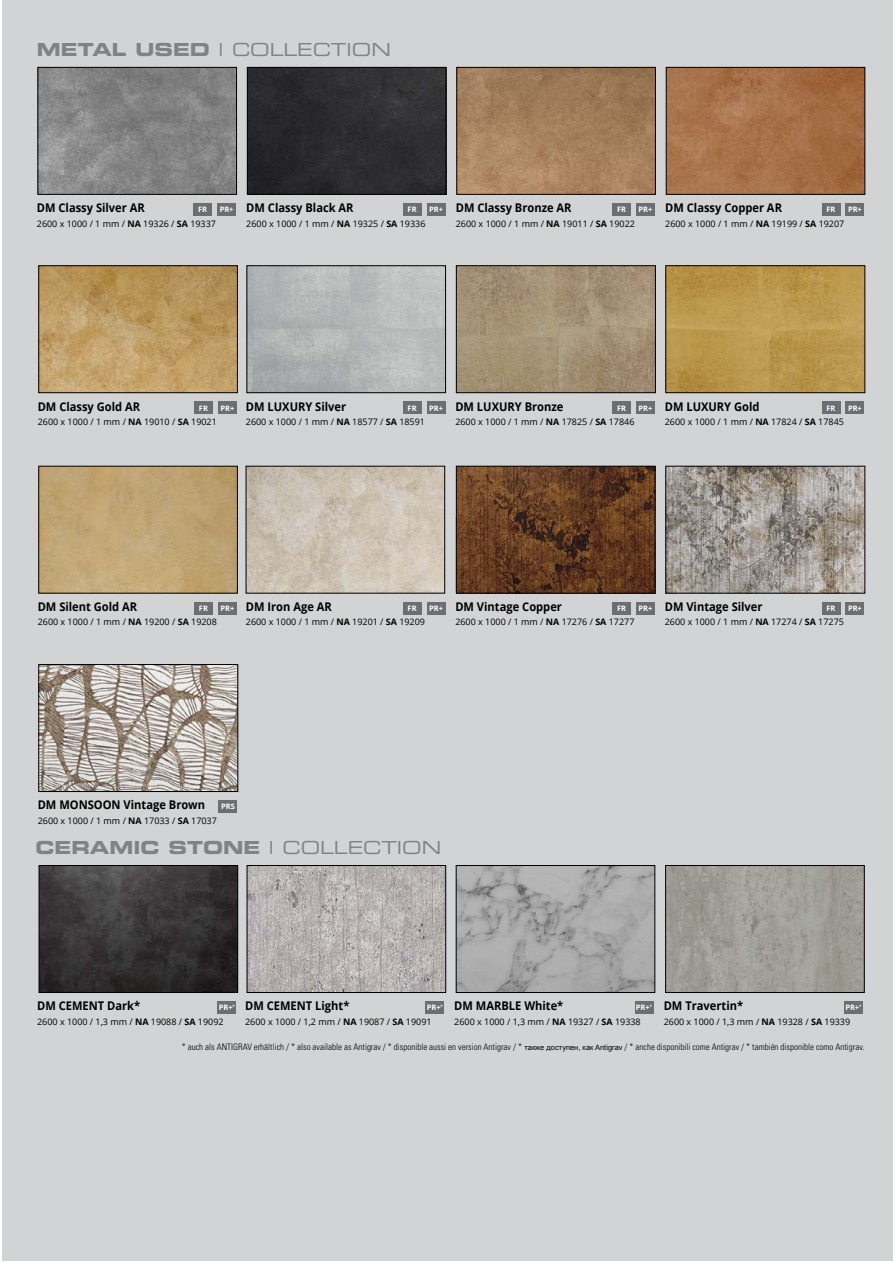
<style>
.page{position:relative;width:893px;height:1263px;background:#fff}
.page>*{position:absolute;margin:0;border:0;box-sizing:border-box;transform-origin:0 0}
.t1{font:18px "Eurostile Bold Extended Two";color:#808285}
.t2{font:18px "Eurostile Extended Two";color:#808285}
.t3{font:700 12px "Open Sans";color:#000;scale:.93 1}
.t4{font:9px "Open Sans";color:#000}
.t5{font:300 condensed 9px "Univers";color:#000}
.t6{font:700 7.5px "Open Sans";color:#fff}
.s1{font-family:"Eurostile Bold Extended Two"}
.s2{font-weight:700}
.s3{font-family:"Eurostile Extended Two"}
.s4{font-family:"Arial";font-weight:400;font-stretch:normal;font-size:7.5px}
</style>
<div class="page">
<div style="left:3px;top:0;width:890px;height:1260px;background:#d1d3d4"></div>
<div style="left:403px;top:203px;width:18px;height:12px;background:#6d6e71"></div>
<div style="left:427px;top:203px;width:18px;height:12px;background:#6d6e71"></div>
<div style="left:822px;top:203px;width:18px;height:12px;background:#6d6e71"></div>
<div style="left:846px;top:203px;width:18px;height:12px;background:#6d6e71"></div>
<div style="left:612px;top:203px;width:19px;height:12px;background:#6d6e71"></div>
<div style="left:636px;top:203px;width:19px;height:12px;background:#6d6e71"></div>
<div style="left:193px;top:203px;width:19px;height:12px;background:#6d6e71"></div>
<div style="left:217px;top:203px;width:19px;height:12px;background:#6d6e71"></div>
<div style="left:194px;top:602px;width:19px;height:12px;background:#6d6e71"></div>
<div style="left:218px;top:602px;width:19px;height:12px;background:#6d6e71"></div>
<div style="left:194px;top:401px;width:19px;height:13px;background:#6d6e71"></div>
<div style="left:218px;top:401px;width:19px;height:13px;background:#6d6e71"></div>
<div style="left:822px;top:401px;width:18px;height:13px;background:#6d6e71"></div>
<div style="left:846px;top:401px;width:18px;height:13px;background:#6d6e71"></div>
<div style="left:403px;top:401px;width:18px;height:13px;background:#6d6e71"></div>
<div style="left:427px;top:401px;width:18px;height:13px;background:#6d6e71"></div>
<div style="left:612px;top:401px;width:19px;height:13px;background:#6d6e71"></div>
<div style="left:636px;top:401px;width:19px;height:13px;background:#6d6e71"></div>
<div style="left:403px;top:602px;width:18px;height:12px;background:#6d6e71"></div>
<div style="left:427px;top:602px;width:18px;height:12px;background:#6d6e71"></div>
<div style="left:612px;top:602px;width:19px;height:12px;background:#6d6e71"></div>
<div style="left:636px;top:602px;width:19px;height:12px;background:#6d6e71"></div>
<div style="left:822px;top:602px;width:18px;height:12px;background:#6d6e71"></div>
<div style="left:846px;top:602px;width:18px;height:12px;background:#6d6e71"></div>
<div style="left:426px;top:1001px;width:18px;height:12px;background:#6d6e71"></div>
<div style="left:218px;top:1001px;width:18px;height:12px;background:#6d6e71"></div>
<div style="left:635px;top:1001px;width:18px;height:12px;background:#6d6e71"></div>
<div style="left:844px;top:1001px;width:19px;height:12px;background:#6d6e71"></div>
<div style="left:219px;top:800px;width:18px;height:13px;background:#6d6e71"></div>
<img style="left:249px;top:867px;width:195px;height:124px">
<div style="left:247px;top:865px;width:199px;height:128px;border:1px solid #000"></div>
<img style="left:458px;top:867px;width:195px;height:124px">
<div style="left:456px;top:865px;width:199px;height:128px;border:1px solid #000"></div>
<img style="left:667px;top:867px;width:195px;height:124px">
<div style="left:665px;top:865px;width:199px;height:128px;border:1px solid #000"></div>
<img style="left:41px;top:867px;width:195px;height:124px">
<div style="left:39px;top:865px;width:199px;height:128px;border:1px solid #000"></div>
<img style="left:459px;top:69px;width:195px;height:123px">
<div style="left:457px;top:67px;width:199px;height:127px;border:1px solid #000"></div>
<img style="left:668px;top:69px;width:195px;height:123px">
<div style="left:666px;top:67px;width:199px;height:127px;border:1px solid #000"></div>
<img style="left:40px;top:69px;width:195px;height:123px">
<div style="left:38px;top:67px;width:199px;height:127px;border:1px solid #000"></div>
<img style="left:249px;top:69px;width:195px;height:123px">
<div style="left:247px;top:67px;width:199px;height:127px;border:1px solid #000"></div>
<img style="left:458px;top:268px;width:196px;height:123px">
<div style="left:456px;top:266px;width:200px;height:127px;border:1px solid #000"></div>
<img style="left:668px;top:268px;width:195px;height:123px">
<div style="left:666px;top:266px;width:199px;height:127px;border:1px solid #000"></div>
<img style="left:249px;top:268px;width:195px;height:123px">
<div style="left:247px;top:266px;width:199px;height:127px;border:1px solid #000"></div>
<div style="left:39px;top:466px;width:199px;height:127px;border:1px solid #000"></div>
<img style="left:668px;top:468px;width:195px;height:123px">
<img style="left:458px;top:468px;width:195px;height:123px">
<div style="left:456px;top:466px;width:199px;height:127px;border:1px solid #000"></div>
<img style="left:41px;top:666px;width:195px;height:124px">
<div style="left:39px;top:664px;width:199px;height:128px;border:1px solid #000"></div>
<img style="left:41px;top:268px;width:195px;height:123px">
<div style="left:39px;top:266px;width:199px;height:127px;border:1px solid #000"></div>
<img style="left:248px;top:468px;width:195px;height:123px">
<div style="left:246px;top:466px;width:199px;height:127px;border:1px solid #000"></div>
<h1 class="t2" style="left:37px;top:37px;width:355px"><span class="s1">METAL USED</span> l COLLECTION</h1>
<h2 class="t3" style="left:37px;top:199px;width:118px">DM Classy Silver AR</h2>
<p class="t4" style="left:37px;top:217px;width:181px">2600 x 1000 / 1 mm / <span class="s2">NA</span> 19326 / <span class="s2">SA</span> 19337</p>
<h2 class="t3" style="left:246px;top:199px;width:117px">DM Classy Black AR</h2>
<p class="t4" style="left:246px;top:217px;width:181px">2600 x 1000 / 1 mm / <span class="s2">NA</span> 19325 / <span class="s2">SA</span> 19336</p>
<h2 class="t3" style="left:456px;top:199px;width:126px">DM Classy Bronze AR</h2>
<p class="t4" style="left:456px;top:217px;width:181px">2600 x 1000 / 1 mm / <span class="s2">NA</span> 19011 / <span class="s2">SA</span> 19022</p>
<h2 class="t3" style="left:665px;top:199px;width:127px">DM Classy Copper AR</h2>
<p class="t4" style="left:665px;top:217px;width:181px">2600 x 1000 / 1 mm / <span class="s2">NA</span> 19199 / <span class="s2">SA</span> 19207</p>
<p class="t6" style="left:198px;top:204px;width:11px">FR</p>
<p class="t6" style="left:220px;top:204px;width:15px">PR+</p>
<p class="t6" style="left:408px;top:204px;width:11px">FR</p>
<p class="t6" style="left:429px;top:204px;width:15px">PR+</p>
<p class="t6" style="left:617px;top:204px;width:11px">FR</p>
<p class="t6" style="left:639px;top:204px;width:15px">PR+</p>
<p class="t6" style="left:826px;top:204px;width:11px">FR</p>
<p class="t6" style="left:848px;top:204px;width:15px">PR+</p>
<h2 class="t3" style="left:38px;top:398px;width:112px">DM Classy Gold AR</h2>
<p class="t4" style="left:38px;top:416px;width:181px">2600 x 1000 / 1 mm / <span class="s2">NA</span> 19010 / <span class="s2">SA</span> 19021</p>
<h2 class="t3" style="left:246px;top:398px;width:109px">DM LUXURY Silver</h2>
<p class="t4" style="left:246px;top:416px;width:181px">2600 x 1000 / 1 mm / <span class="s2">NA</span> 18577 / <span class="s2">SA</span> 18591</p>
<h2 class="t3" style="left:665px;top:398px;width:103px">DM LUXURY Gold</h2>
<p class="t4" style="left:665px;top:416px;width:181px">2600 x 1000 / 1 mm / <span class="s2">NA</span> 17824 / <span class="s2">SA</span> 17845</p>
<h2 class="t3" style="left:455px;top:398px;width:118px">DM LUXURY Bronze</h2>
<p class="t4" style="left:455px;top:416px;width:181px">2600 x 1000 / 1 mm / <span class="s2">NA</span> 17825 / <span class="s2">SA</span> 17846</p>
<p class="t6" style="left:199px;top:402px;width:11px">FR</p>
<p class="t6" style="left:221px;top:402px;width:15px">PR+</p>
<p class="t6" style="left:408px;top:402px;width:11px">FR</p>
<p class="t6" style="left:429px;top:402px;width:15px">PR+</p>
<p class="t6" style="left:617px;top:402px;width:11px">FR</p>
<p class="t6" style="left:639px;top:402px;width:15px">PR+</p>
<p class="t6" style="left:826px;top:402px;width:11px">FR</p>
<p class="t6" style="left:848px;top:402px;width:15px">PR+</p>
<h2 class="t3" style="left:38px;top:598px;width:108px">DM Silent Gold AR</h2>
<p class="t4" style="left:38px;top:616px;width:181px">2600 x 1000 / 1 mm / <span class="s2">NA</span> 19200 / <span class="s2">SA</span> 19208</p>
<p class="t6" style="left:199px;top:603px;width:11px">FR</p>
<p class="t6" style="left:221px;top:603px;width:15px">PR+</p>
<h2 class="t3" style="left:455px;top:598px;width:116px">DM Vintage Copper</h2>
<p class="t4" style="left:455px;top:616px;width:181px">2600 x 1000 / 1 mm / <span class="s2">NA</span> 17276 / <span class="s2">SA</span> 17277</p>
<h2 class="t3" style="left:665px;top:598px;width:107px">DM Vintage Silver</h2>
<p class="t4" style="left:665px;top:616px;width:181px">2600 x 1000 / 1 mm / <span class="s2">NA</span> 17274 / <span class="s2">SA</span> 17275</p>
<h2 class="t3" style="left:246px;top:598px;width:94px">DM Iron Age AR</h2>
<p class="t4" style="left:246px;top:616px;width:181px">2600 x 1000 / 1 mm / <span class="s2">NA</span> 19201 / <span class="s2">SA</span> 19209</p>
<p class="t6" style="left:408px;top:603px;width:11px">FR</p>
<p class="t6" style="left:429px;top:603px;width:15px">PR+</p>
<p class="t6" style="left:617px;top:603px;width:11px">FR</p>
<p class="t6" style="left:639px;top:603px;width:15px">PR+</p>
<p class="t6" style="left:826px;top:603px;width:11px">FR</p>
<p class="t6" style="left:848px;top:603px;width:15px">PR+</p>
<h2 class="t3" style="left:38px;top:797px;width:182px">DM MONSOON Vintage Brown</h2>
<p class="t4" style="left:38px;top:814px;width:181px">2600 x 1000 / 1 mm / <span class="s2">NA</span> 17033 / <span class="s2">SA</span> 17037</p>
<p class="t6" style="left:221px;top:801px;width:15px">PRS</p>
<h1 class="t1" style="left:35px;top:835px;width:407px">CERAMIC STONE <span class="s3">l COLLECTION</span></h1>
<h2 class="t3" style="left:37px;top:997px;width:112px">DM CEMENT Dark*</h2>
<p class="t4" style="left:37px;top:1015px;width:188px">2600 x 1000 / 1,3 mm / <span class="s2">NA</span> 19088 / <span class="s2">SA</span> 19092</p>
<h2 class="t3" style="left:245px;top:997px;width:114px">DM CEMENT Light*</h2>
<p class="t4" style="left:245px;top:1015px;width:188px">2600 x 1000 / 1,2 mm / <span class="s2">NA</span> 19087 / <span class="s2">SA</span> 19091</p>
<h2 class="t3" style="left:454px;top:997px;width:119px">DM MARBLE White*</h2>
<p class="t4" style="left:454px;top:1015px;width:188px">2600 x 1000 / 1,3 mm / <span class="s2">NA</span> 19327 / <span class="s2">SA</span> 19338</p>
<h2 class="t3" style="left:664px;top:997px;width:87px">DM Travertin*</h2>
<p class="t4" style="left:664px;top:1015px;width:188px">2600 x 1000 / 1,3 mm / <span class="s2">NA</span> 19328 / <span class="s2">SA</span> 19339</p>
<p class="t6" style="left:219px;top:1002px;width:18px">PR+<sup>*</sup></p>
<p class="t6" style="left:636px;top:1002px;width:18px">PR+<sup>*</sup></p>
<p class="t6" style="left:845px;top:1002px;width:18px">PR+<sup>*</sup></p>
<p class="t6" style="left:427px;top:1002px;width:18px">PR+<sup>*</sup></p>
<p class="t5" style="left:182px;top:1041px;width:684px">* auch als ANTIGRAV erhältlich / * also available as Antigrav / * disponible aussi en version Antigrav / * <span class="s4">также доступен, как Antigrav</span> / * anche disponibili come Antigrav / * también disponible como Antigrav.</p>
</div>
